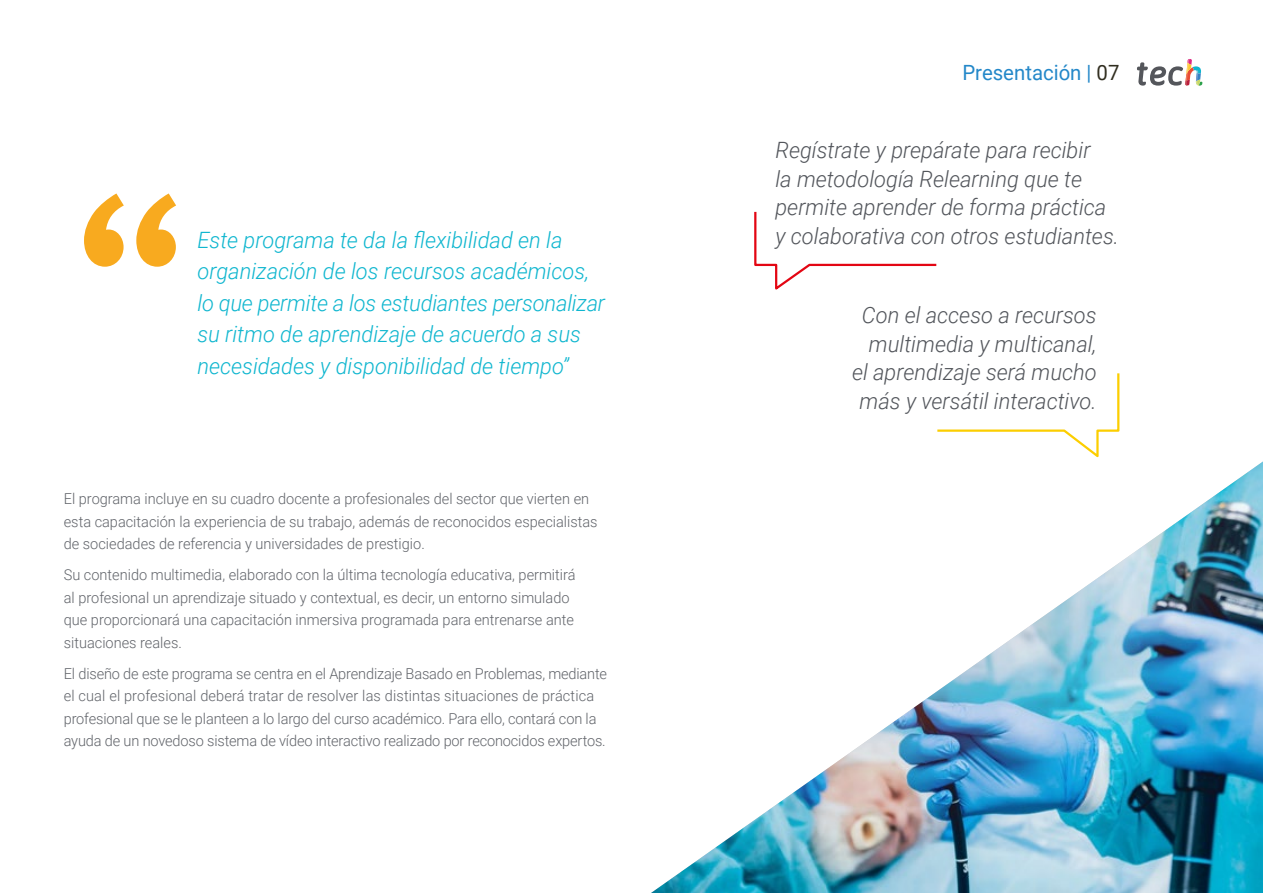
<style>
.page{position:relative;width:1263px;height:893px;background:#fff}
.page>*{position:absolute;margin:0;border:0;box-sizing:border-box;transform-origin:0 0}
.t1{font:italic 300 22.5px/28.5px "Roboto";color:#52555b;text-align:right}
.t2{font:italic 300 22.5px/31.5px "Roboto";color:#0fb6cf}
.t3{font:21px "Roboto";color:#2488c9}
.t4{font:300 15px/22.5px "Roboto";color:#61646a}
.s1{color:#312e20}
</style>
<div class="page">
<img style="left:651px;top:461px;width:612px;height:432px">
<svg style="left:937px;top:373px;width:183px;height:85px"></svg>
<svg style="left:754px;top:211px;width:183px;height:79px"></svg>
<svg style="left:84px;top:193px;width:92px;height:74px"></svg>
<svg style="left:1137px;top:59px;width:65px;height:27px"></svg>
<h2 class="t3" style="left:962px;top:57px;width:159px">Presentación | <span class="s1">07</span></h2>
<h1 class="t1" style="left:775px;top:135px;width:332px;text-align:left">Regístrate y prepárate para recibir la metodología Relearning que te permite aprender de forma práctica</h1>
<h1 class="t2" style="left:197px;top:223px;width:367px">Este programa te da la flexibilidad en la</h1>
<h1 class="t1" style="left:775px;top:221px;width:345px">y colaborativa con otros estudiantes.</h1>
<h1 class="t2" style="left:197px;top:255px;width:409px">organización de los recursos académicos, lo que permite a los estudiantes personalizar su ritmo de aprendizaje de acuerdo a sus necesidades y disponibilidad de tiempo”</h1>
<h1 class="t1" style="left:852px;top:300px;width:246px">Con el acceso a recursos multimedia y multicanal, el aprendizaje será mucho más y versátil interactivo.</h1>
<p class="t4" style="left:64px;top:487px;width:535px">El programa incluye en su cuadro docente a profesionales del sector que vierten en esta capacitación la experiencia de su trabajo, además de reconocidos especialistas de sociedades de referencia y universidades de prestigio.</p>
<p class="t4" style="left:64px;top:563px;width:513px">Su contenido multimedia, elaborado con la última tecnología educativa, permitirá al profesional un aprendizaje situado y contextual, es decir, un entorno simulado que proporcionará una capacitación inmersiva programada para entrenarse ante situaciones reales.</p>
<p class="t4" style="left:64px;top:662px;width:545px">El diseño de este programa se centra en el Aprendizaje Basado en Problemas, mediante el cual el profesional deberá tratar de resolver las distintas situaciones de práctica profesional que se le planteen a lo largo del curso académico. Para ello, contará con la ayuda de un novedoso sistema de vídeo interactivo realizado por reconocidos expertos.</p>
</div>
